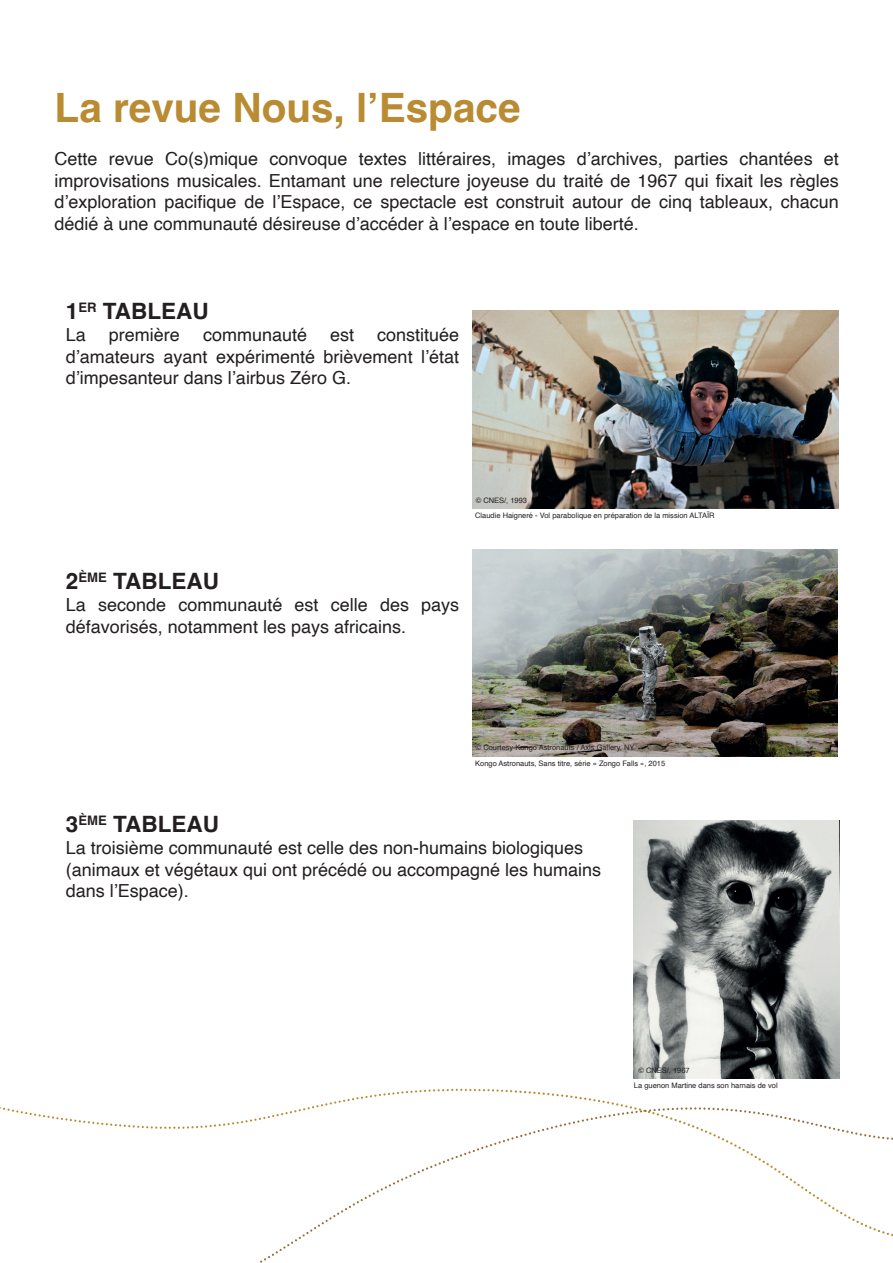
<style>
.page{position:relative;width:893px;height:1263px;background:#fff}
.page>*{position:absolute;margin:0;border:0;box-sizing:border-box;transform-origin:0 0}
.t1{font:700 40.5px "Helvetica";color:#b98b32}
.t2{font:700 22.5px "Helvetica";color:#231f20}
.t3{font:18px/21.6px "Helvetica";color:#231f20;text-align:justify}
.t4{font:7.5px/14.1px "Helvetica";color:#231f20}
</style>
<div class="page">
<img style="left:472px;top:310px;width:367px;height:198px">
<img style="left:472px;top:550px;width:366px;height:207px">
<img style="left:634px;top:820px;width:205px;height:244px">
<svg style="left:0;top:1064px;width:867px;height:71px"></svg>
<svg style="left:257px;top:1135px;width:636px;height:128px"></svg>
<h1 class="t1" style="left:55px;top:83px;width:467px">La revue Nous, l’Espace</h1>
<p class="t3" style="left:55px;top:148px;width:786px">Cette revue Co(s)mique convoque textes littéraires, images d’archives, parties chantées et improvisations musicales. Entamant une relecture joyeuse du traité de 1967 qui fixait les règles d’exploration pacifique de l’Espace, ce spectacle est construit autour de cinq tableaux, chacun dédié à une communauté désireuse d’accéder à l’espace en toute liberté.</p>
<p class="t2" style="left:66px;top:298px;width:144px">1<sup>ER</sup> TABLEAU</p>
<p class="t3" style="left:66px;top:324px;width:22px">La</p>
<p class="t3" style="left:109px;top:324px;width:73px">première</p>
<p class="t3" style="left:203px;top:324px;width:106px">communauté</p>
<p class="t3" style="left:330px;top:324px;width:26px">est</p>
<p class="t3" style="left:66px;top:324px;width:395px;text-indent:311px">constituée d’amateurs ayant expérimenté brièvement l’état d’impesanteur dans l’airbus Zéro G.</p>
<p class="t4" style="left:475px;top:494px;width:241px">© CNES/, 1993<br>Claudie Haigneré - Vol parabolique en préparation de la mission ALTAÏR</p>
<p class="t2" style="left:66px;top:568px;width:155px">2<sup>ÈME</sup> TABLEAU</p>
<p class="t3" style="left:66px;top:594px;width:395px">La seconde communauté est celle des pays défavorisés, notamment les pays africains.</p>
<p class="t4" style="left:475px;top:740px;width:192px;line-height:15.3px">© Courtesy Kongo Astronauts / Axis Gallery, NY<br>Kongo Astronauts, Sans titre, série « Zongo Falls », 2015</p>
<p class="t2" style="left:66px;top:811px;width:155px">3<sup>ÈME</sup> TABLEAU</p>
<p class="t3" style="left:66px;top:837px;width:537px;text-align:left">La troisième communauté est celle des non-humains biologiques (animaux et végétaux qui ont précédé ou accompagné les humains dans l’Espace).</p>
<p class="t4" style="left:638px;top:1064px;width:53px">© CNES/, 1967</p>
<p class="t4" style="left:634px;top:1078px;width:145px">La guenon Martine dans son harnais de vol</p>
</div>
